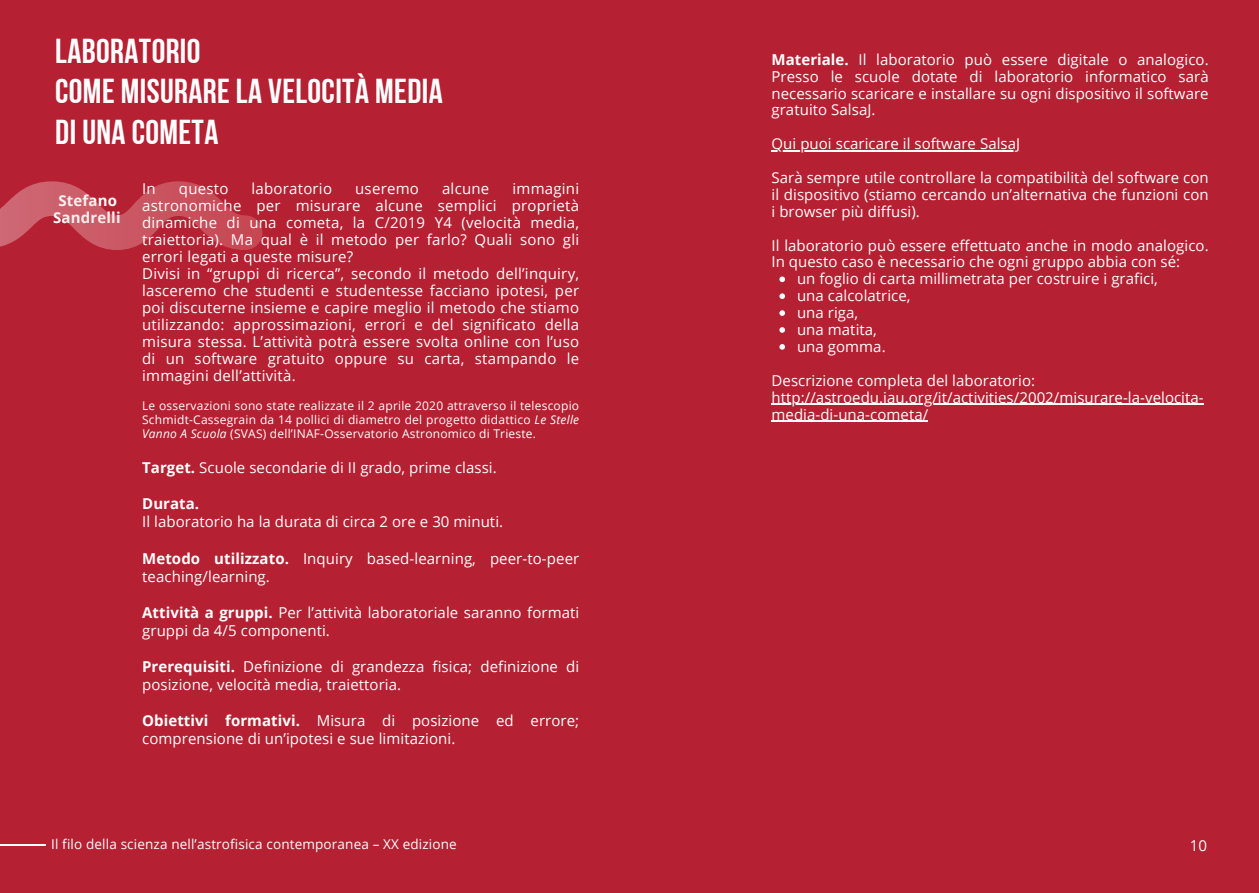
<style>
.page{position:relative;width:1259px;height:893px;background:#fff}
.page>*{position:absolute;margin:0;border:0;box-sizing:border-box;transform-origin:0 0}
.t1{font:34.5px/40.5px "Bebas Neue Cyrillic";letter-spacing:.01em;color:#fff}
.t2{font:15px/17px "Open Sans";letter-spacing:.005em;color:#fff}
.t3{font:700 15px/16.8px "Open Sans";letter-spacing:.01em;color:#fff;text-align:center}
.t4{font:13.5px "Open Sans";letter-spacing:.01em;color:#fff}
.t5{font:12px/14px "Open Sans";letter-spacing:.02em;color:#fff;text-align:justify}
.s1{font-style:italic}
.s2{font-weight:700}
</style>
<div class="page">
<div style="left:0;top:0;width:1259px;height:892px;background:#b52032"></div>
<svg style="left:0;top:181px;width:262px;height:69px"></svg>
<hr style="left:771px;top:150px;width:249px;height:1px;background:#fff">
<svg style="left:779px;top:276px;width:6px;height:6px"></svg>
<svg style="left:779px;top:293px;width:6px;height:6px"></svg>
<svg style="left:779px;top:310px;width:6px;height:6px"></svg>
<svg style="left:779px;top:327px;width:6px;height:5px"></svg>
<svg style="left:779px;top:344px;width:6px;height:5px"></svg>
<hr style="left:771px;top:403px;width:433px;height:1px;background:#fff">
<hr style="left:771px;top:420px;width:157px;height:1px;background:#fff">
<hr style="left:0;top:844px;width:46px;height:1px;background:#fff">
<p class="t1" style="left:55px;top:34px;width:389px">LABORATORIO<br>COME MISURARE LA VELOCITÀ MEDIA<br>DI UNA COMETA</p>
<h1 class="t3" style="left:53px;top:191px;width:69px">Stefano<br>Sandrelli</h1>
<p class="t2" style="left:142px;top:180px;width:15px">In</p>
<p class="t2" style="left:179px;top:180px;width:51px">questo</p>
<p class="t2" style="left:252px;top:180px;width:82px">laboratorio</p>
<p class="t2" style="left:355px;top:180px;width:65px">useremo</p>
<p class="t2" style="left:442px;top:180px;width:49px">alcune</p>
<p class="t2" style="left:142px;top:180px;width:438px;text-indent:370px">immagini astronomiche per misurare alcune semplici proprietà dinamiche di una cometa, la C/2019 Y4 (velocità media, traiettoria). Ma qual è il metodo per farlo? Quali sono gli errori legati a queste misure?<br>Divisi in “gruppi di ricerca”, secondo il metodo dell’inquiry, lasceremo che studenti e studentesse facciano ipotesi, per poi discuterne insieme e capire meglio il metodo che stiamo utilizzando: approssimazioni, errori e del significato della misura stessa. L’attività potrà essere svolta online con l’uso di un software gratuito oppure su carta, stampando le immagini dell’attività.</p>
<h2 class="t5" style="left:142px;top:398px;width:438px">Le osservazioni sono state realizzate il 2 aprile 2020 attraverso il telescopio Schmidt-Cassegrain da 14 pollici di diametro del progetto didattico <span class="s1">Le Stelle Vanno A Scuola</span> (SVAS) dell’INAF-Osservatorio Astronomico di Trieste.</h2>
<h3 class="t2" style="left:142px;top:459px;width:356px"><span class="s2">Target.</span> Scuole secondarie di II grado, prime classi.</h3>
<p class="t2" style="left:142px;top:494px;width:362px;line-height:18px"><span class="s2">Durata.<br></span>Il laboratorio ha la durata di circa 2 ore e 30 minuti.</p>
<h3 class="t2" style="left:142px;top:548px;width:439px;line-height:18px"><span class="s2">Metodo utilizzato.</span> Inquiry based-learning, peer-to-peer teaching/learning.</h3>
<h3 class="t2" style="left:142px;top:602px;width:439px;line-height:18px"><span class="s2">Attività a gruppi.</span> Per l’attività laboratoriale saranno formati gruppi da 4/5 componenti.</h3>
<h3 class="t2" style="left:142px;top:656px;width:439px;line-height:18px"><span class="s2">Prerequisiti.</span> Definizione di grandezza fisica; definizione di posizione, velocità media, traiettoria.</h3>
<h3 class="t2" style="left:142px;top:710px;width:439px;line-height:18px"><span class="s2">Obiettivi formativi.</span> Misura di posizione ed errore; comprensione di un’ipotesi e sue limitazioni.</h3>
<h3 class="t2" style="left:771px;top:51px;width:439px;text-align:justify"><span class="s2">Materiale.</span> Il laboratorio può essere digitale o analogico.<br>Presso le scuole dotate di laboratorio informatico sarà necessario scaricare e installare su ogni dispositivo il software gratuito SalsaJ.</h3>
<h3 class="t2" style="left:771px;top:135px;width:250px">Qui puoi scaricare il software SalsaJ</h3>
<h4 class="t2" style="left:771px;top:169px;width:439px;text-align:justify">Sarà sempre utile controllare la compatibilità del software con il dispositivo (stiamo cercando un’alternativa che funzioni con i browser più diffusi).</h4>
<h3 class="t2" style="left:771px;top:236px;width:439px">Il laboratorio può essere effettuato anche in modo analogico.<br>In questo caso è necessario che ogni gruppo abbia con sé:</h3>
<h3 class="t2" style="left:797px;top:270px;width:362px">un foglio di carta millimetrata per costruire i grafici,</h3>
<h3 class="t2" style="left:797px;top:287px;width:115px">una calcolatrice,</h3>
<h3 class="t2" style="left:797px;top:304px;width:63px">una riga,</h3>
<p class="t2" style="left:797px;top:320px;width:81px">una matita,</p>
<p class="t2" style="left:797px;top:337px;width:90px">una gomma.</p>
<p class="t2" style="left:771px;top:371px;width:265px">Descrizione completa del laboratorio:</p>
<p class="t2" style="left:771px;top:388px;width:434px">http://astroedu.iau.org/it/activities/2002/misurare-la-velocita&shy;media-di-una-cometa/</p>
<p class="t4" style="left:51px;top:834px;width:407px">Il filo della scienza nell’astrofisica contemporanea – XX edizione</p>
<h3 class="t2" style="left:1190px;top:836px;width:19px">10</h3>
</div>
